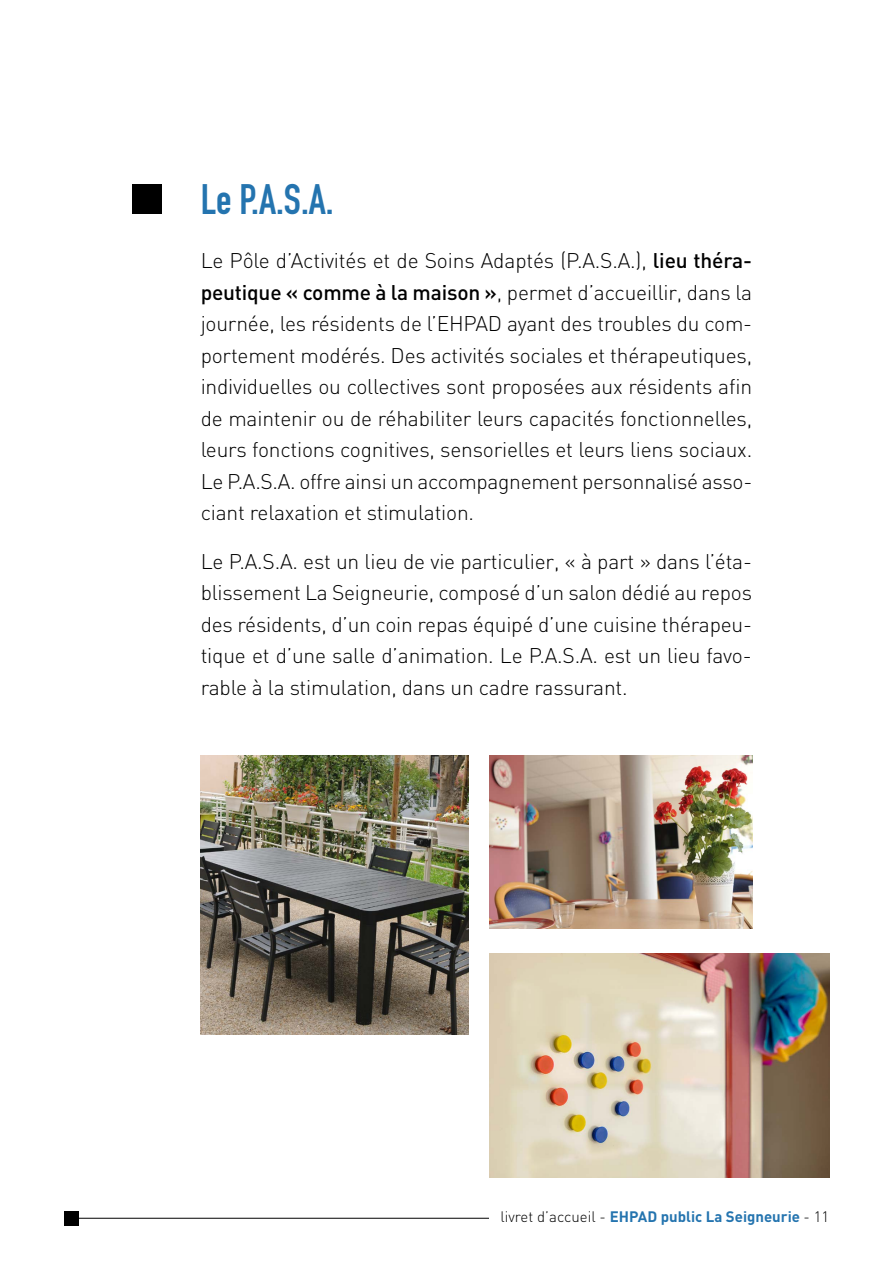
<style>
.page{position:relative;width:893px;height:1263px;background:#fff}
.page>*{position:absolute;margin:0;border:0;box-sizing:border-box;transform-origin:0 0}
.t1{font:42px "DIN Engschrift Std";color:#2474af}
.t2{font:300 21px/31.5px "DIN";letter-spacing:-.01em;color:#000;text-align:justify}
.t3{font:700 15px "DIN";color:#2474af}
.s1{font-weight:500}
.s2{font-weight:300;color:#000}
</style>
<div class="page">
<hr style="left:64px;top:1218px;width:425px;height:1px;background:#000">
<div style="left:64px;top:1211px;width:15px;height:15px;background:#000"></div>
<img style="left:201px;top:755px;width:268px;height:280px">
<img style="left:490px;top:755px;width:262px;height:173px">
<img style="left:490px;top:953px;width:339px;height:225px">
<div style="left:132px;top:184px;width:30px;height:30px;background:#000"></div>
<h1 class="t1" style="left:201px;top:175px;width:135px">Le P.A.S.A.</h1>
<p class="t2" style="left:201px;top:245px;width:553px">Le Pôle d’Activités et de Soins Adaptés (P.A.S.A.), <span class="s1">lieu théra&shy;peutique « comme à la maison »</span>, permet d’accueillir, dans la journée, les résidents de l’EHPAD ayant des troubles du com&shy;portement modérés. Des activités sociales et thérapeutiques, individuelles ou collectives sont proposées aux résidents afin de maintenir ou de réhabiliter leurs capacités fonctionnelles, leurs fonctions cognitives, sensorielles et leurs liens sociaux.<br>Le P.A.S.A. offre ainsi un accompagnement personnalisé asso&shy;ciant relaxation et stimulation.</p>
<p class="t2" style="left:201px;top:545px;width:553px">Le P.A.S.A. est un lieu de vie particulier, « à part » dans l’éta&shy;blissement La Seigneurie, composé d’un salon dédié au repos des résidents, d’un coin repas équipé d’une cuisine thérapeu&shy;tique et d’une salle d’animation. Le P.A.S.A. est un lieu favo&shy;rable à la stimulation, dans un cadre rassurant.</p>
<p class="t3" style="left:500px;top:1207px;width:330px"><span class="s2">livret d’accueil -</span> EHPAD public La Seigneurie <span class="s2">- 11</span></p>
</div>
